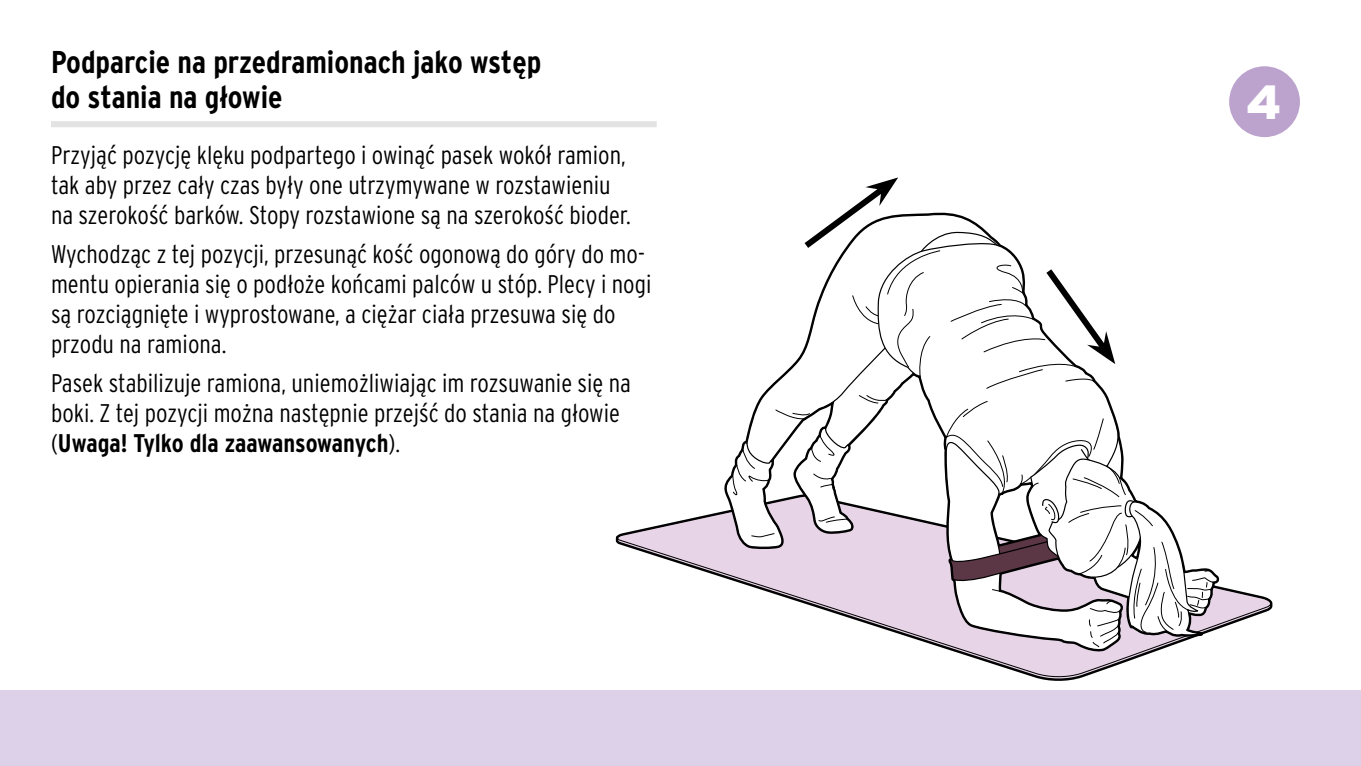
<style>
.page{position:relative;width:1361px;height:766px;background:#fff}
.page>*{position:absolute;margin:0;border:0;box-sizing:border-box;transform-origin:0 0}
.ID_M01_KREIS_SCHWARZ{font:900 48px "Interstate OT";color:#fff}
.id_headline_Übung_li{font:700 condensed 31.5px/35.4px "Interstate OT";color:#000}
.ID_FLIESSTEXT{font:300 condensed 25.5px/30px "Interstate OT";color:#000}
.s1{font-weight:700}
</style>
<div class="page">
<svg style="left:617px;top:514px;width:655px;height:95px"></svg>
<svg style="left:617px;top:537px;width:654px;height:141px"></svg>
<svg style="left:710px;top:512px;width:511px;height:142px"></svg>
<svg style="left:820px;top:213px;width:166px;height:82px"></svg>
<svg style="left:918px;top:231px;width:79px;height:9px"></svg>
<svg style="left:721px;top:295px;width:199px;height:254px"></svg>
<svg style="left:877px;top:240px;width:242px;height:257px"></svg>
<svg style="left:887px;top:250px;width:217px;height:243px"></svg>
<svg style="left:945px;top:428px;width:272px;height:223px"></svg>
<svg style="left:804px;top:177px;width:94px;height:77px"></svg>
<svg style="left:1040px;top:262px;width:75px;height:102px"></svg>
<div style="left:51px;top:121px;width:606px;height:6px;background:#e3e3e3"></div>
<div style="left:0;top:690px;width:1361px;height:75px;background:#ddd1e9"></div>
<div style="left:1229px;top:66px;width:71px;height:71px;background:#bca3ce;border-radius:50%"></div>
<p class="id_headline_Übung_li" style="left:51px;top:44px;width:492px">Podparcie na przedramionach jako wstęp do stania na głowie</p>
<p class="ID_FLIESSTEXT" style="left:51px;top:140px;width:581px">Przyjąć pozycję klęku podpartego i owinąć pasek wokół ramion, tak aby przez cały czas były one utrzymywane w rozstawieniu na szerokość barków. Stopy rozstawione są na szerokość bioder.</p>
<p class="ID_FLIESSTEXT" style="left:51px;top:239px;width:602px">Wychodząc z tej pozycji, przesunąć kość ogonową do góry do mo&shy;mentu opierania się o podłoże końcami palców u stóp. Plecy i nogi są rozciągnięte i wyprostowane, a ciężar ciała przesuwa się do przodu na ramiona.</p>
<p class="ID_FLIESSTEXT" style="left:51px;top:368px;width:581px">Pasek stabilizuje ramiona, uniemożliwiając im rozsuwanie się na boki. Z tej pozycji można następnie przejść do stania na głowie (<span class="s1">Uwaga! Tylko dla zaawansowanych</span>).</p>
<p class="ID_M01_KREIS_SCHWARZ" style="left:1246px;top:70px;width:37px">4</p>
</div>
